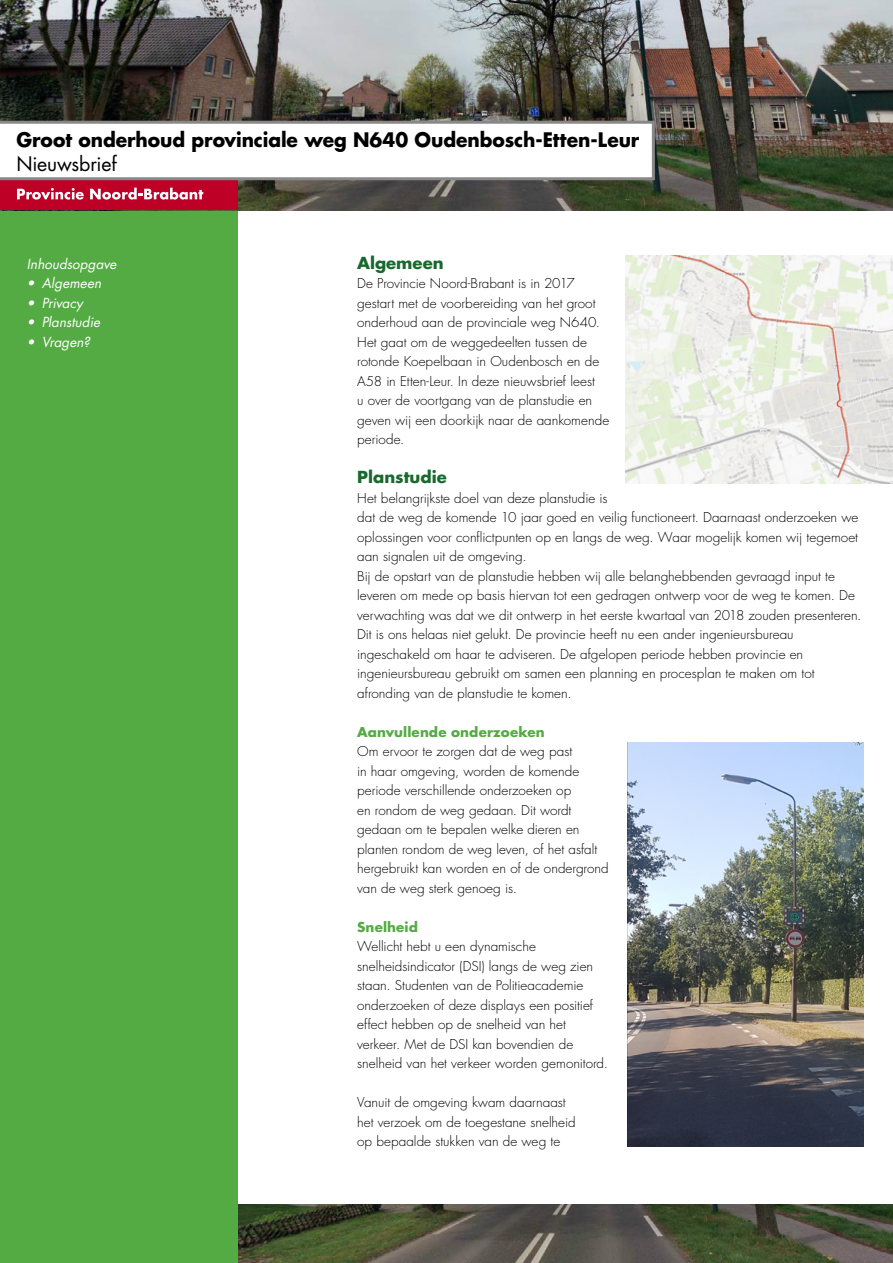
<style>
.page{position:relative;width:893px;height:1263px;background:#fff}
.page>*{position:absolute;margin:0;border:0;box-sizing:border-box;transform-origin:0 0}
.t1{font:700 19.5px "Futura Std";letter-spacing:-.005em;color:#000;scale:.96 1}
.t2{font:19.5px "Futura Std";letter-spacing:-.01em;color:#000}
.t3{font:700 16.2px "Futura Std";color:#18692e}
.t4{font:italic 13.5px "Futura Std";letter-spacing:.005em;color:#fff}
.t5{font:italic 13.5px "Futura Std";letter-spacing:-.015em;color:#fff}
.t6{font:300 13.2px/19.5px "Futura Std";color:#000}
.t7{font:700 13.2px "Futura Std";letter-spacing:.01em;color:#54ab43}
</style>
<div class="page">
<div style="left:0;top:210px;width:238px;height:1053px;background:#54ab43"></div>
<img style="left:238px;top:1205px;width:655px;height:58px">
<img style="left:0;top:0;width:893px;height:210px">
<div style="left:0;top:180px;width:238px;height:30px;background:#be0027"></div>
<svg style="left:17px;top:188px;width:67px;height:12px"></svg>
<svg style="left:90px;top:188px;width:113px;height:12px"></svg>
<svg style="left:0;top:121px;width:655px;height:59px"></svg>
<img style="left:625px;top:255px;width:268px;height:228px">
<img style="left:627px;top:743px;width:236px;height:403px">
<h1 class="t1" style="left:16px;top:126px;width:650px">Groot onderhoud provinciale weg N640 Oudenbosch-Etten-Leur</h1>
<h1 class="t2" style="left:16px;top:151px;width:102px">Nieuwsbrief</h1>
<p class="t4" style="left:27px;top:255px;width:91px">Inhoudsopgave</p>
<p class="t4" style="left:27px;top:274px;width:76px">• Algemeen</p>
<p class="t5" style="left:27px;top:294px;width:57px">• Privacy</p>
<p class="t4" style="left:27px;top:313px;width:75px">• Planstudie</p>
<p class="t4" style="left:27px;top:333px;width:65px">• Vragen?</p>
<p class="t3" style="left:357px;top:252px;width:88px">Algemeen</p>
<p class="t6" style="left:357px;top:274px;width:254px">De Provincie Noord-Brabant is in 2017 gestart met de voorbereiding van het groot onderhoud aan de provinciale weg N640.<br>Het gaat om de weggedeelten tussen de rotonde Koepelbaan in Oudenbosch en de A58 in Etten-Leur. In deze nieuwsbrief leest<br>u over de voortgang van de planstudie en geven wij een doorkijk naar de aankomende periode.</p>
<p class="t3" style="left:357px;top:466px;width:91px">Planstudie</p>
<p class="t6" style="left:357px;top:488px;width:506px">Het belangrijkste doel van deze planstudie is<br>dat de weg de komende 10 jaar goed en veilig functioneert. Daarnaast onderzoeken we oplossingen voor conflictpunten op en langs de weg. Waar mogelijk komen wij tegemoet aan signalen uit de omgeving.<br>Bij de opstart van de planstudie hebben wij alle belanghebbenden gevraagd input te leveren om mede op basis hiervan tot een gedragen ontwerp voor de weg te komen. De verwachting was dat we dit ontwerp in het eerste kwartaal van 2018 zouden presenteren.<br>Dit is ons helaas niet gelukt. De provincie heeft nu een ander ingenieursbureau ingeschakeld om haar te adviseren. De afgelopen periode hebben provincie en ingenieursbureau gebruikt om samen een planning en procesplan te maken om tot afronding van de planstudie te komen.</p>
<p class="t7" style="left:357px;top:723px;width:189px">Aanvullende onderzoeken</p>
<p class="t6" style="left:357px;top:742px;width:253px">Om ervoor te zorgen dat de weg past<br>in haar omgeving, worden de komende periode verschillende onderzoeken op<br>en rondom de weg gedaan. Dit wordt gedaan om te bepalen welke dieren en planten rondom de weg leven, of het asfalt hergebruikt kan worden en of de ondergrond van de weg sterk genoeg is.</p>
<p class="t7" style="left:357px;top:918px;width:62px">Snelheid</p>
<p class="t6" style="left:357px;top:937px;width:252px">Wellicht hebt u een dynamische snelheidsindicator (DSI) langs de weg zien staan. Studenten van de Politieacademie onderzoeken of deze displays een positief effect hebben op de snelheid van het verkeer. Met de DSI kan bovendien de snelheid van het verkeer worden gemonitord.</p>
<p class="t6" style="left:357px;top:1093px;width:220px">Vanuit de omgeving kwam daarnaast het verzoek om de toegestane snelheid op bepaalde stukken van de weg te</p>
</div>
